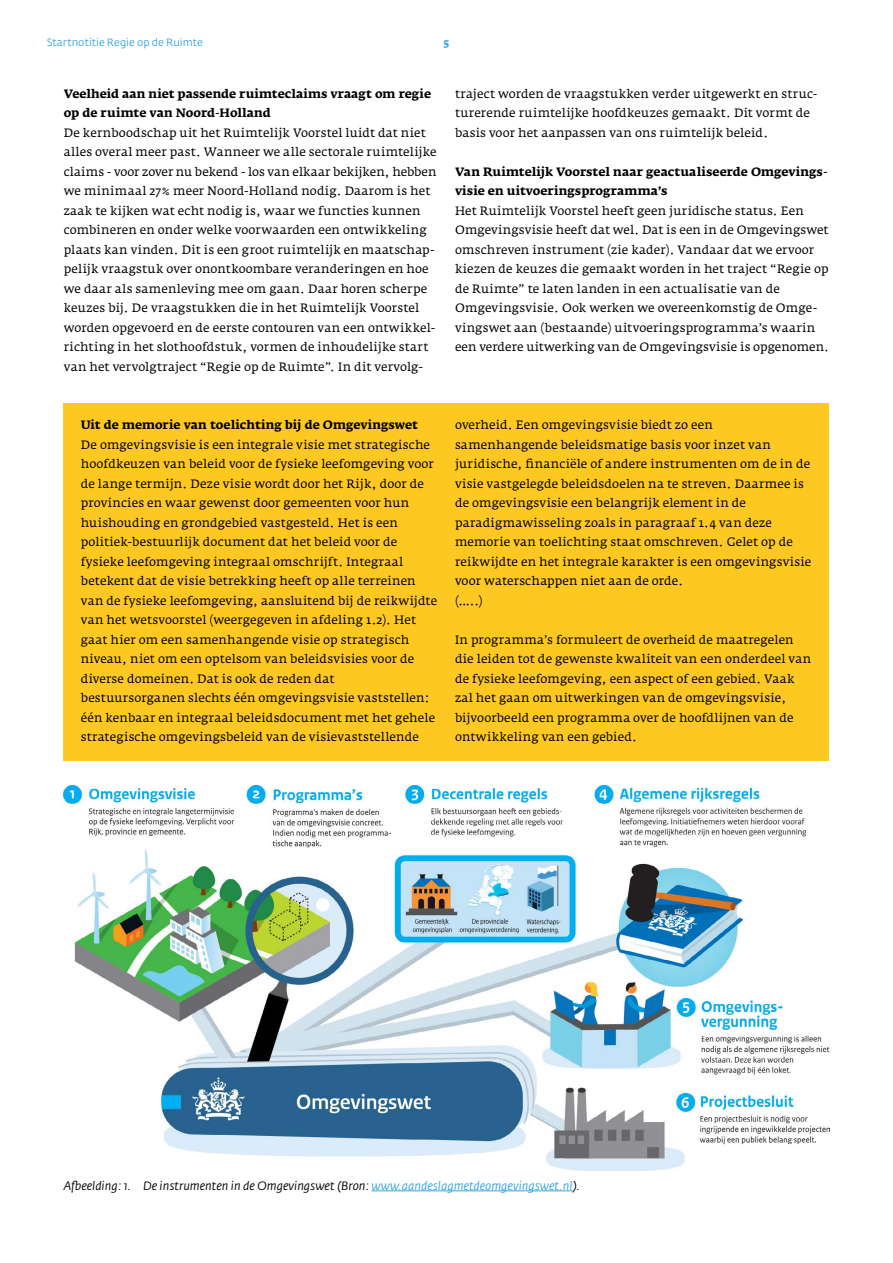
<style>
.page{position:relative;width:893px;height:1263px;background:#fff}
.page>*{position:absolute;margin:0;border:0;box-sizing:border-box;transform-origin:0 0}
.t1{font:12px/19.5px "Fedra Serif A Std";letter-spacing:.01em;color:#000}
.t2{font:700 12px/19.5px "Fedra Serif A Std";letter-spacing:.005em;color:#000}
.t3{font:italic 12px "Fedra Sans Std";color:#000}
.t4{font:10.5px "Fedra Sans Std";color:#32a4df}
.t5{font:700 10.5px "Fedra Serif A Std";color:#32a4df}
.s1{color:#32a4df}
</style>
<div class="page">
<div style="left:64px;top:403px;width:765px;height:357px;background:#fec823"></div>
<hr style="left:372px;top:1190px;width:201px;height:1px;background:#32a4df">
<img style="left:64px;top:785px;width:765px;height:385px">
<p class="t4" style="left:47px;top:36px;width:157px">Startnotitie Regie op de Ruimte</p>
<p class="t5" style="left:444px;top:36px;width:7px">5</p>
<p class="t2" style="left:64px;top:84px;width:369px">Veelheid aan niet passende ruimteclaims vraagt om regie op de ruimte van Noord-Holland</p>
<p class="t1" style="left:64px;top:123px;width:374px">De kernboodschap uit het Ruimtelijk Voorstel luidt dat niet alles overal meer past. Wanneer we alle sectorale ruimtelijke claims - voor zover nu bekend - los van elkaar bekijken, hebben we minimaal 27% meer Noord-Holland nodig. Daarom is het zaak te kijken wat echt nodig is, waar we functies kunnen combineren en onder welke voorwaarden een ontwikkeling plaats kan vinden. Dit is een groot ruimtelijk en maatschap&shy;pelijk vraagstuk over onontkoombare veranderingen en hoe we daar als samenleving mee om gaan. Daar horen scherpe keuzes bij. De vraagstukken die in het Ruimtelijk Voorstel worden opgevoerd en de eerste contouren van een ontwikkel&shy;richting in het slothoofdstuk, vormen de inhoudelijke start van het vervolgtraject “Regie op de Ruimte”. In dit vervolg-</p>
<p class="t1" style="left:455px;top:84px;width:364px">traject worden de vraagstukken verder uitgewerkt en struc&shy;turerende ruimtelijke hoofdkeuzes gemaakt. Dit vormt de basis voor het aanpassen van ons ruimtelijk beleid.</p>
<p class="t2" style="left:455px;top:162px;width:373px">Van Ruimtelijk Voorstel naar geactualiseerde Omgevings&shy;visie en uitvoeringsprogramma’s</p>
<p class="t1" style="left:455px;top:201px;width:376px">Het Ruimtelijk Voorstel heeft geen juridische status. Een Omgevingsvisie heeft dat wel. Dat is een in de Omgevingswet omschreven instrument (zie kader). Vandaar dat we ervoor kiezen de keuzes die gemaakt worden in het traject “Regie op de Ruimte” te laten landen in een actualisatie van de Omgevingsvisie. Ook werken we overeenkomstig de Omge&shy;vingswet aan (bestaande) uitvoeringsprogramma’s waarin een verdere uitwerking van de Omgevingsvisie is opgenomen.</p>
<p class="t2" style="left:81px;top:415px;width:339px">Uit de memorie van toelichting bij de Omgevingswet</p>
<p class="t1" style="left:81px;top:435px;width:358px">De omgevingsvisie is een integrale visie met strategische hoofdkeuzen van beleid voor de fysieke leefomgeving voor de lange termijn. Deze visie wordt door het Rijk, door de provincies en waar gewenst door gemeenten voor hun huishouding en grondgebied vastgesteld. Het is een politiek-bestuurlijk document dat het beleid voor de fysieke leefomgeving integraal omschrijft. Integraal betekent dat de visie betrekking heeft op alle terreinen van de fysieke leefomgeving, aansluitend bij de reikwijdte van het wetsvoorstel (weergegeven in afdeling 1.2). Het gaat hier om een samenhangende visie op strategisch niveau, niet om een optelsom van beleidsvisies voor de diverse domeinen. Dat is ook de reden dat bestuursorganen slechts één omgevingsvisie vaststellen: één kenbaar en integraal beleidsdocument met het gehele strategische omgevingsbeleid van de visievaststellende</p>
<p class="t1" style="left:455px;top:415px;width:358px">overheid. Een omgevingsvisie biedt zo een samenhangende beleidsmatige basis voor inzet van juridische, financiële of andere instrumenten om de in de visie vastgelegde beleidsdoelen na te streven. Daarmee is de omgevingsvisie een belangrijk element in de paradigmawisseling zoals in paragraaf 1.4 van deze memorie van toelichting staat omschreven. Gelet op de reikwijdte en het integrale karakter is een omgevingsvisie voor waterschappen niet aan de orde.<br>(…..)</p>
<p class="t1" style="left:455px;top:630px;width:358px">In programma’s formuleert de overheid de maatregelen die leiden tot de gewenste kwaliteit van een onderdeel van de fysieke leefomgeving, een aspect of een gebied. Vaak zal het gaan om uitwerkingen van de omgevingsvisie, bijvoorbeeld een programma over de hoofdlijnen van de ontwikkeling van een gebied.</p>
<p class="t3" style="left:64px;top:1178px;width:518px">Afbeelding: 1. De instrumenten in de Omgevingswet (Bron: <span class="s1">www.aandeslagmetdeomgevingswet.nl</span>).</p>
</div>
